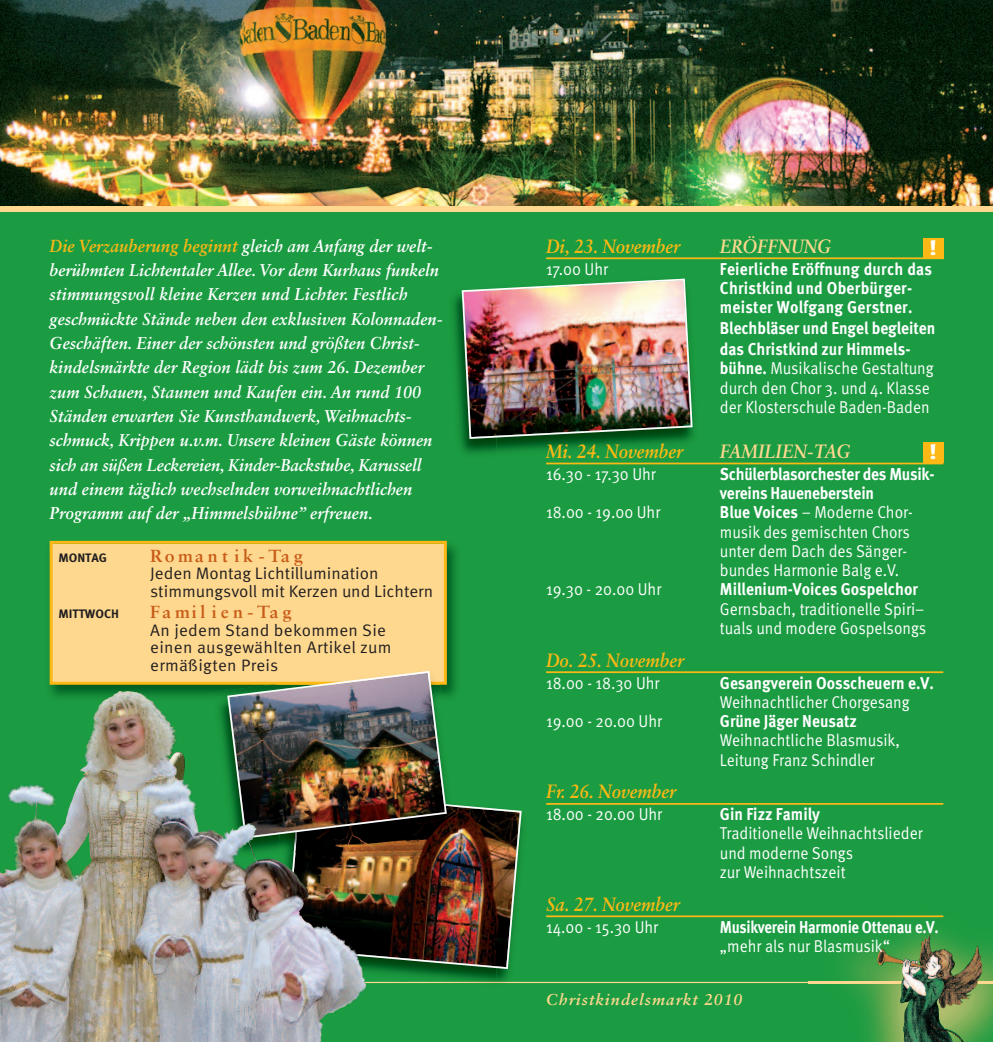
<style>
.page{position:relative;width:993px;height:1042px;background:#fff}
.page>*{position:absolute;margin:0;border:0;box-sizing:border-box;transform-origin:0 0}
.t1{font:700 21px "Meta OT";color:#fff;scale:1.35 1}
.t2{font:italic 700 19.25px "Sabon LT Std";color:#fcb814;scale:.9 1}
.t3{font:italic 700 19.25px "Sabon LT Std";color:#fed88f;scale:.9 1}
.t4{font:italic 700 17.5px "Sabon LT Std";letter-spacing:.005em;color:#fcb814;scale:.93 1}
.t5{font:700 17.5px "Sabon LT Std";letter-spacing:.215em;color:#c85b18}
.t6{font:italic 700 17.15px/24.3px "Sabon LT Std";letter-spacing:.005em;color:#fff;scale:.93 1}
.t7{font:17.15px/19.2px "Meta OT Norm";color:#fff;scale:.9 1}
.t8{font:700 17.15px/19.2px "Meta OT";color:#fff;scale:.9 1}
.t9{font:700 17.15px "Meta OT";letter-spacing:-.02em;color:#fff;scale:.86 1}
.t10{font:16.62px/17.5px "Meta OT Norm";color:#231f20}
.t11{font:italic 700 15.75px "Sabon LT Std";letter-spacing:.065em;color:#fed88f}
.t12{font:700 12.25px "Meta OT";color:#231f20}
.s1{font-size:17.15px;color:#fff}
.s2{font-family:"Meta OT";font-weight:700}
</style>
<div class="page">
<svg style="left:0;top:211px;width:496px;height:831px;background:#3c9d57"></svg>
<div style="left:496px;top:0;width:496px;height:1042px;background:#1b9c42"></div>
<hr style="left:496px;top:982px;width:496px;height:1px;background:#fed88f">
<hr style="left:0;top:982px;width:496px;height:1px;background:#fed88f">
<img style="left:0;top:0;width:992px;height:206px">
<div style="left:496px;top:206px;width:496px;height:5px;background:#fed88f"></div>
<div style="left:0;top:206px;width:496px;height:5px;background:#fed88f"></div>
<img style="left:42px;top:534px;width:423px;height:170px">
<div style="left:53px;top:544px;width:390px;height:138px;background:#fed88f"></div>
<div style="left:50px;top:541px;width:396px;height:144px;border:3px solid #fcb814"></div>
<img style="left:808px;top:915px;width:184px;height:127px">
<img style="left:808px;top:982px;width:184px;height:1px">
<img style="left:876px;top:933px;width:50px;height:109px">
<img style="left:444px;top:283px;width:52px;height:178px">
<img style="left:460px;top:278px;width:233px;height:162px">
<hr style="left:546px;top:257px;width:397px;height:2px;background:#fcb814">
<hr style="left:546px;top:463px;width:397px;height:1px;background:#fcb814">
<hr style="left:546px;top:671px;width:397px;height:2px;background:#fcb814">
<hr style="left:546px;top:803px;width:397px;height:2px;background:#fcb814">
<hr style="left:546px;top:915px;width:397px;height:2px;background:#fcb814">
<div style="left:922px;top:238px;width:21px;height:20px;background:#fcb814"></div>
<div style="left:922px;top:443px;width:21px;height:20px;background:#fcb814"></div>
<img style="left:420px;top:983px;width:76px;height:6px">
<img style="left:267px;top:967px;width:229px;height:15px">
<img style="left:496px;top:983px;width:21px;height:1px">
<img style="left:496px;top:821px;width:37px;height:161px">
<img style="left:475px;top:982px;width:21px;height:1px">
<svg style="left:284px;top:810px;width:238px;height:160px"></svg>
<img style="left:211px;top:704px;width:15px;height:157px">
<img style="left:210px;top:685px;width:16px;height:19px">
<img style="left:226px;top:670px;width:293px;height:297px">
<img style="left:7px;top:691px;width:170px;height:145px">
<p class="t4" style="left:50px;top:238px;width:413px">Die Verzauberung beginnt <span class="s1">gleich am Anfang der welt-</span></p>
<p class="t6" style="left:50px;top:259px;width:424px">berühmten Lichtentaler Allee. Vor dem Kurhaus funkeln stimmungsvoll kleine Kerzen und Lichter. Festlich geschmückte Stände neben den exklusiven Kolonnaden-Geschäften. Einer der schönsten und größten Christ&shy;kindelsmärkte der Region lädt bis zum 26. Dezember zum Schauen, Staunen und Kaufen ein. An rund 100<br>Ständen erwarten Sie Kunsthandwerk, Weihnachts&shy;schmuck, Krippen u.v.m. Unsere kleinen Gäste können sich an süßen Leckereien, Kinder-Backstube, Karussell und einem täglich wechselnden vorweihnachtlichen Programm auf der „Himmelsbühne” erfreuen.</p>
<p class="t12" style="left:58px;top:553px;width:50px">MONTAG</p>
<p class="t5" style="left:150px;top:548px;width:154px">Romant ik-Tag</p>
<p class="t10" style="left:150px;top:566px;width:284px">Jeden Montag Lichtillumination stimmungsvoll mit Kerzen und Lichtern</p>
<p class="t12" style="left:58px;top:609px;width:62px">MITTWOCH</p>
<p class="t5" style="left:150px;top:605px;width:143px">Famil ien-Tag</p>
<p class="t10" style="left:150px;top:622px;width:243px">An jedem Stand bekommen Sie einen ausgewählten Artikel zum ermäßigten Preis</p>
<p class="t2" style="left:546px;top:238px;width:150px">Di, 23. November</p>
<p class="t3" style="left:719px;top:238px;width:125px">ERÖFFNUNG</p>
<p class="t7" style="left:546px;top:260px;width:70px">17.00 Uhr</p>
<p class="t8" style="left:719px;top:260px;width:237px">Feierliche Eröffnung durch das<br>Christkind und Oberbürger&shy;meister Wolfgang Gerstner.</p>
<p class="t8" style="left:719px;top:319px;width:241px;line-height:21px">Blechbläser und Engel begleiten das Christkind zur Himmels-</p>
<p class="t7" style="left:719px;top:360px;width:239px"><span class="s2">bühne.</span> Musikalische Gestaltung durch den Chor 3. und 4. Klasse der Klosterschule Baden-Baden</p>
<p class="t2" style="left:546px;top:443px;width:153px">Mi. 24. November</p>
<p class="t3" style="left:719px;top:443px;width:147px">FAMILIEN-TAG</p>
<p class="t7" style="left:546px;top:465px;width:123px">16.30 - 17.30 Uhr</p>
<p class="t8" style="left:719px;top:465px;width:240px">Schülerblasorchester des Musik&shy;vereins Haueneberstein</p>
<p class="t7" style="left:546px;top:504px;width:128px">18.00 - 19.00 Uhr</p>
<p class="t7" style="left:719px;top:504px;width:215px"><span class="s2">Blue Voices</span> – Moderne Chor&shy;musik des gemischten Chors unter dem Dach des Sänger&shy;bundes Harmonie Balg e.V.</p>
<p class="t7" style="left:546px;top:581px;width:129px">19.30 - 20.00 Uhr</p>
<p class="t8" style="left:719px;top:581px;width:221px">Millenium-Voices Gospelchor</p>
<p class="t7" style="left:719px;top:600px;width:231px">Gernsbach, traditionelle Spiri– tuals und modere Gospelsongs</p>
<p class="t2" style="left:546px;top:652px;width:154px">Do. 25. November</p>
<p class="t7" style="left:546px;top:674px;width:128px">18.00 - 18.30 Uhr</p>
<p class="t8" style="left:719px;top:674px;width:239px">Gesangverein Oosscheuern e.V.</p>
<p class="t7" style="left:719px;top:693px;width:212px">Weihnachtlicher Chorgesang</p>
<p class="t7" style="left:546px;top:713px;width:130px">19.00 - 20.00 Uhr</p>
<p class="t8" style="left:719px;top:713px;width:154px">Grüne Jäger Neusatz</p>
<p class="t7" style="left:719px;top:732px;width:201px">Weihnachtliche Blasmusik,<br>Leitung Franz Schindler</p>
<p class="t2" style="left:546px;top:784px;width:146px">Fr. 26. November</p>
<p class="t7" style="left:546px;top:806px;width:130px">18.00 - 20.00 Uhr</p>
<p class="t8" style="left:719px;top:806px;width:113px">Gin Fizz Family</p>
<p class="t7" style="left:719px;top:825px;width:227px">Traditionelle Weihnachtslieder und moderne Songs<br>zur Weihnachtszeit</p>
<p class="t2" style="left:546px;top:896px;width:150px">Sa. 27. November</p>
<p class="t7" style="left:546px;top:918px;width:126px">14.00 - 15.30 Uhr</p>
<p class="t9" style="left:719px;top:920px;width:256px">Musikverein Harmonie Ottenau e.V.</p>
<p class="t7" style="left:719px;top:937px;width:190px">„mehr als nur Blasmusik“</p>
<p class="t1" style="left:928px;top:239px;width:8px">!</p>
<p class="t1" style="left:928px;top:444px;width:8px">!</p>
<p class="t11" style="left:546px;top:993px;width:198px">Christkindelsmarkt 2010</p>
</div>
